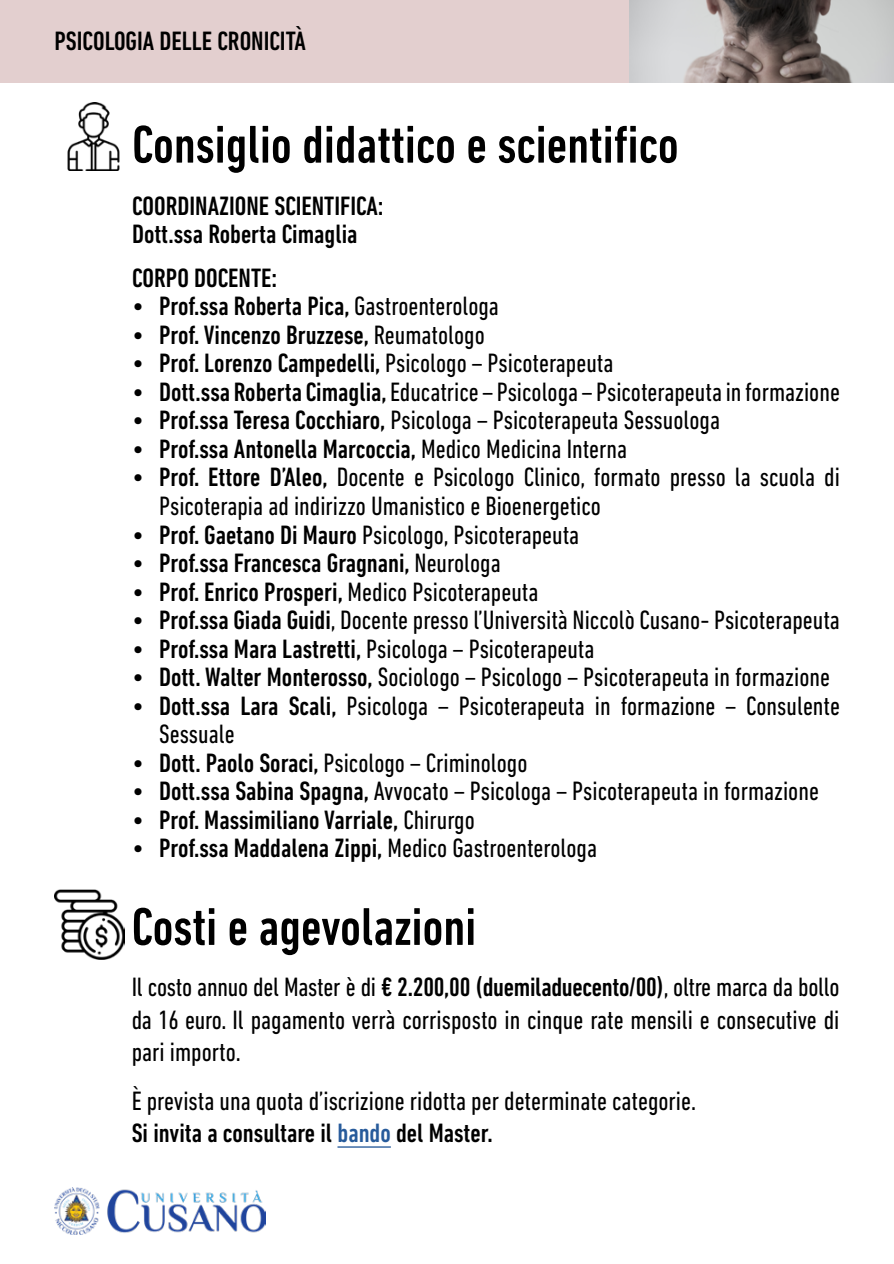
<style>
.page{position:relative;width:894px;height:1264px;background:#fff}
.page>*{position:absolute;margin:0;border:0;box-sizing:border-box;transform-origin:0 0}
.t1{font:500 condensed 54px "DIN Next LT Pro";color:#000}
.t2{font:condensed 27px/32.4px "DIN Next LT Pro";color:#000}
.t3{font:500 condensed 27px/28.5px "DIN Next LT Pro";color:#000}
.s1{font-weight:400}
.s2{font-weight:500}
.s3{font-weight:500;color:#275b9b}
</style>
<div class="page">
<img style="left:54px;top:1187px;width:211px;height:47px">
<div style="left:0;top:0;width:893px;height:83px;background:#e3cfcf"></div>
<img style="left:67px;top:102px;width:53px;height:68px">
<img style="left:630px;top:0;width:263px;height:83px">
<img style="left:55px;top:889px;width:69px;height:70px">
<hr style="left:337px;top:1146px;width:54px;height:1px;background:#275b9b">
<p class="t3" style="left:54px;top:27px;width:253px">PSICOLOGIA DELLE CRONICITÀ</p>
<h1 class="t1" style="left:132px;top:114px;width:548px">Consiglio didattico e scientifico</h1>
<p class="t3" style="left:132px;top:191px;width:253px">COORDINAZIONE SCIENTIFICA:<br>Dott.ssa Roberta Cimaglia</p>
<p class="t3" style="left:132px;top:263px;width:146px">CORPO DOCENTE:</p>
<p class="t3" style="left:132px;top:292px;width:368px">• Prof.ssa Roberta Pica, <span class="s1">Gastroenterologa</span></p>
<p class="t3" style="left:132px;top:320px;width:354px">• Prof. Vincenzo Bruzzese, <span class="s1">Reumatologo</span></p>
<p class="t3" style="left:132px;top:349px;width:483px">• Prof. Lorenzo Campedelli, <span class="s1">Psicologo – Psicoterapeuta</span></p>
<p class="t2" style="left:132px;top:375px;width:709px"><span class="s2">• Dott.ssa Roberta Cimaglia,</span> Educatrice – Psicologa – Psicoterapeuta in formazione</p>
<p class="t2" style="left:132px;top:404px;width:589px"><span class="s2">• Prof.ssa Teresa Cocchiaro,</span> Psicologa – Psicoterapeuta Sessuologa</p>
<p class="t3" style="left:132px;top:434px;width:496px">• Prof.ssa Antonella Marcoccia, <span class="s1">Medico Medicina Interna</span></p>
<p class="t2" style="left:159px;top:463px;width:682px;line-height:28.5px;text-indent:-27px"><span class="s2">• Prof. Ettore D’Aleo,</span> Docente e Psicologo Clinico, formato presso la scuola di<br>Psicoterapia ad indirizzo Umanistico e Bioenergetico</p>
<p class="t2" style="left:132px;top:518px;width:448px"><span class="s2">• Prof. Gaetano Di Mauro</span> Psicologo, Psicoterapeuta</p>
<p class="t3" style="left:132px;top:548px;width:370px">• Prof.ssa Francesca Gragnani, <span class="s1">Neurologa</span></p>
<p class="t3" style="left:132px;top:577px;width:408px">• Prof. Enrico Prosperi, <span class="s1">Medico Psicoterapeuta</span></p>
<p class="t2" style="left:132px;top:603px;width:709px"><span class="s2">• Prof.ssa Giada Guidi</span>, Docente presso l’Università Niccolò Cusano- Psicoterapeuta</p>
<p class="t2" style="left:132px;top:632px;width:464px"><span class="s2">• Prof.ssa Mara Lastretti,</span> Psicologa – Psicoterapeuta</p>
<p class="t2" style="left:132px;top:660px;width:699px"><span class="s2">• Dott. Walter Monterosso,</span> Sociologo – Psicologo – Psicoterapeuta in formazione</p>
<p class="t2" style="left:159px;top:691px;width:682px;line-height:28.5px;text-indent:-27px"><span class="s2">• Dott.ssa Lara Scali,</span> Psicologa – Psicoterapeuta in formazione – Consulente<br>Sessuale</p>
<p class="t2" style="left:132px;top:746px;width:397px"><span class="s2">• Dott. Paolo Soraci,</span> Psicologo – Criminologo</p>
<p class="t2" style="left:132px;top:774px;width:688px"><span class="s2">• Dott.ssa Sabina Spagna,</span> Avvocato – Psicologa – Psicoterapeuta in formazione</p>
<p class="t3" style="left:132px;top:805px;width:344px">• Prof. Massimiliano Varriale, <span class="s1">Chirurgo</span></p>
<p class="t3" style="left:132px;top:833px;width:466px">• Prof.ssa Maddalena Zippi, <span class="s1">Medico Gastroenterologa</span></p>
<h1 class="t1" style="left:132px;top:896px;width:346px">Costi e agevolazioni</h1>
<p class="t2" style="left:132px;top:970px;width:709px;text-align:justify">Il costo annuo del Master è di <span class="s2">€ 2.200,00 (duemiladuecento/00)</span>, oltre marca da bollo da 16 euro. Il pagamento verrà corrisposto in cinque rate mensili e consecutive di pari importo.</p>
<p class="t2" style="left:132px;top:1084px;width:566px">È prevista una quota d’iscrizione ridotta per determinate categorie.<br><span class="s2">Si invita a consultare il</span> <span class="s3">bando</span> <span class="s2">del Master.</span></p>
</div>
